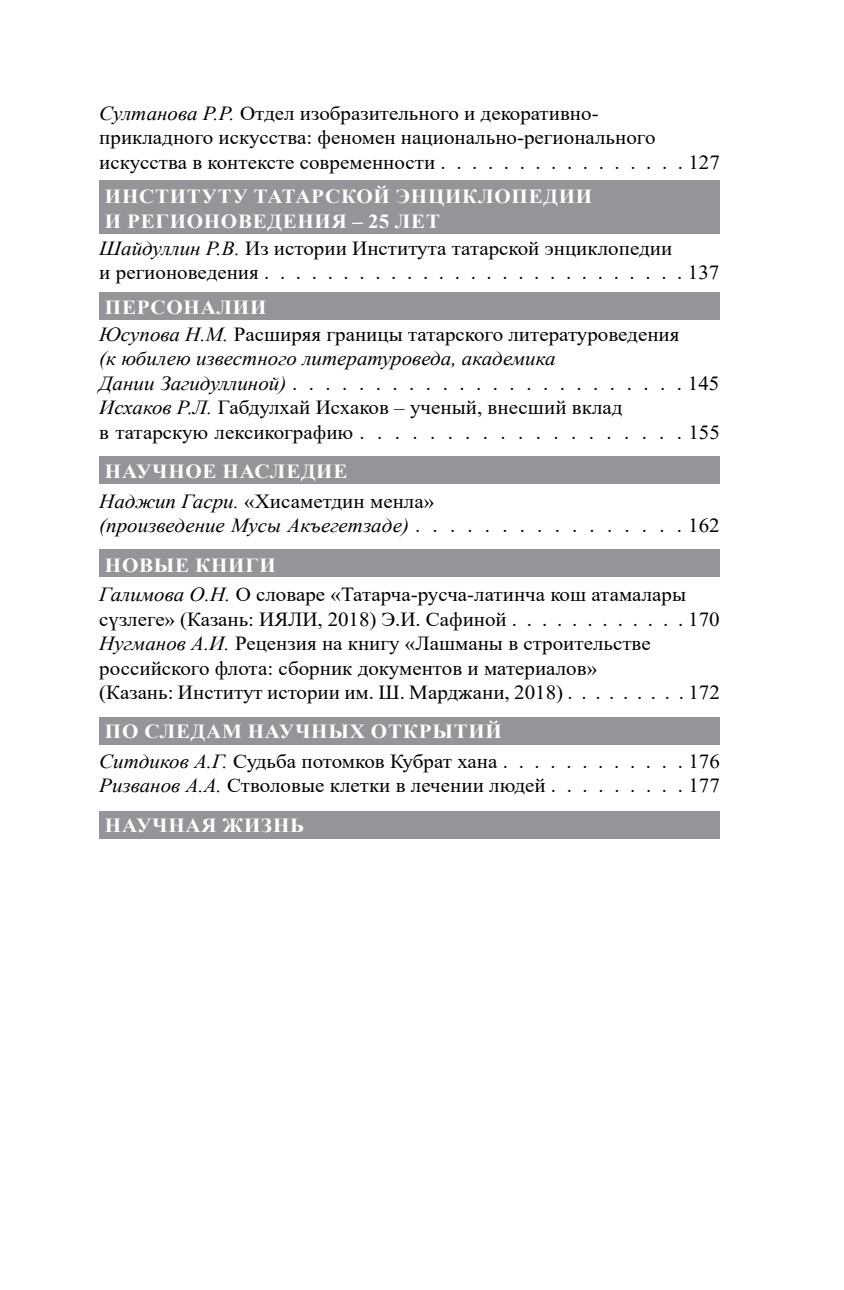
<style>
.page{position:relative;width:844px;height:1290px;background:#fff}
.page>*{position:absolute;margin:0;border:0;box-sizing:border-box;transform-origin:0 0}
.t1{font:19.95px/24.5px "Times New Roman";color:#000;scale:1.05 1}
.t2{font:italic 19.95px/39.4px "Times New Roman";color:#000;scale:1.05 1}
.t3{font:700 19.95px/24.5px "Times New Roman";letter-spacing:.035em;color:#fff;scale:1.05 1}
.s1{font-style:italic}
.s2{font-weight:700;color:#fff}
.s3{font-style:normal}
.s4{font-weight:700;font-style:normal;color:#fff}
</style>
<div class="page">
<div style="left:99px;top:180px;width:620px;height:54px;background:#939598"></div>
<div style="left:99px;top:292px;width:620px;height:27px;background:#939598"></div>
<div style="left:99px;top:549px;width:620px;height:28px;background:#939598"></div>
<div style="left:99px;top:717px;width:620px;height:28px;background:#939598"></div>
<div style="left:99px;top:811px;width:620px;height:27px;background:#939598"></div>
<div style="left:99px;top:456px;width:620px;height:28px;background:#939598"></div>
<p class="t1" style="left:99px;top:100px;width:592px"><span class="s1">Султанова Р.Р.</span> Отдел изобразительного и декоративно-<br>прикладного искусства: феномен национально-регионального искусства в контексте современности . . . . . . . . . . . . . . . . 127</p>
<p class="t3" style="left:105px;top:184px;width:465px">ИНСТИТУТУ ТАТАРСКОЙ ЭНЦИКЛОПЕДИИ<br>И РЕГИОНОВЕДЕНИЯ – 25 ЛЕТ</p>
<p class="t1" style="left:99px;top:235px;width:592px"><span class="s1">Шайдуллин Р.В.</span> Из истории Института татарской энциклопедии<br>и регионоведения . . . . . . . . . . . . . . . . . . . . . . . . . . . 137</p>
<p class="t1" style="left:99px;top:293px;width:554px;line-height:26.9px"><span class="s2">ПЕРСОНАЛИИ<br></span><span class="s1">Юсупова Н.М.</span> Расширяя границы татарского литературоведения</p>
<p class="t1" style="left:99px;top:346px;width:592px"><span class="s1">(к юбилею известного литературоведа, академика<br>Дании Загидуллиной)</span> . . . . . . . . . . . . . . . . . . . . . . . . 145<br><span class="s1">Исхаков Р.Л.</span> Габдулхай Исхаков – ученый, внесший вклад<br>в татарскую лексикографию . . . . . . . . . . . . . . . . . . . 155</p>
<p class="t1" style="left:99px;top:456px;width:320px;line-height:29.4px"><span class="s2">НАУЧНОЕ НАСЛЕДИЕ<br></span><span class="s1">Наджип Гасри.</span> «Хисаметдин менла»</p>
<p class="t2" style="left:99px;top:505px;width:592px">(произведение Мусы Акъегетзаде) <span class="s3">. . . . . . . . . . . . . . . . 162<br></span><span class="s4">НОВЫЕ КНИГИ</span></p>
<p class="t1" style="left:99px;top:581px;width:592px"><span class="s1">Галимова О.Н.</span> О словаре «Татарча-русча-латинча кош атамалары сүзлеге» (Казань: ИЯЛИ, 2018) Э.И. Сафиной . . . . . . . . . . . . 170<br><span class="s1">Нугманов А.И.</span> Рецензия на книгу «Лашманы в строительстве российского флота: сборник документов и материалов»<br>(Казань: Институт истории им. Ш. Марджани, 2018) . . . . . . . . . 172</p>
<p class="t1" style="left:99px;top:716px;width:592px;line-height:29.4px"><span class="s2">ПО СЛЕДАМ НАУЧНЫХ ОТКРЫТИЙ<br></span><span class="s1">Ситдиков А.Г.</span> Судьба потомков Кубрат хана . . . . . . . . . . . . 176</p>
<p class="t1" style="left:99px;top:765px;width:592px;line-height:39.4px"><span class="s1">Ризванов А.А.</span> Стволовые клетки в лечении людей . . . . . . . . . 177<br><span class="s2">НАУЧНАЯ ЖИЗНЬ</span></p>
</div>
